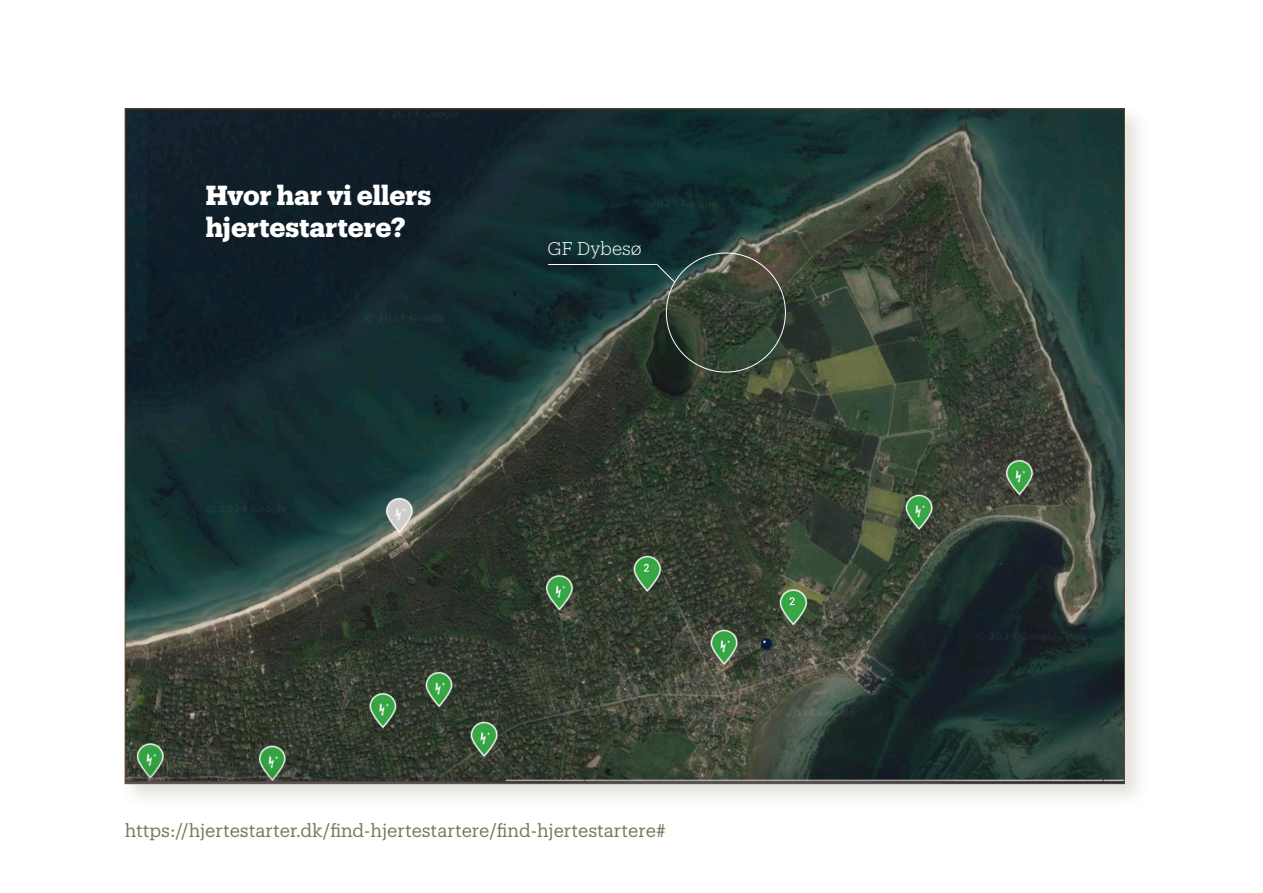
<style>
.page{position:relative;width:1263px;height:893px;background:#fff}
.page>*{position:absolute;margin:0;border:0;box-sizing:border-box;transform-origin:0 0}
.t1{font:700 27px "Produkt";color:#fff}
.t2{font:18px "Produkt";letter-spacing:-.005em;color:#7b765b}
.t3{font:300 18px "Produkt";letter-spacing:-.005em;color:#fff}
</style>
<div class="page">
<div style="left:121px;top:105px;width:1028px;height:704px;background:#7b765b;opacity:.21"></div>
<img style="left:127px;top:110px;width:996px;height:672px">
<svg style="left:547px;top:264px;width:128px;height:19px;background:#1d3d3e"></svg>
<p class="t1" style="left:206px;top:176px;width:227px">Hvor har vi ellers</p>
<p class="t1" style="left:206px;top:208px;width:202px">hjertestartere?</p>
<p class="t3" style="left:547px;top:236px;width:96px">GF Dybesø</p>
<p class="t2" style="left:125px;top:818px;width:542px">https://hjertestarter.dk/find-hjertestartere/find-hjertestartere#</p>
</div>
